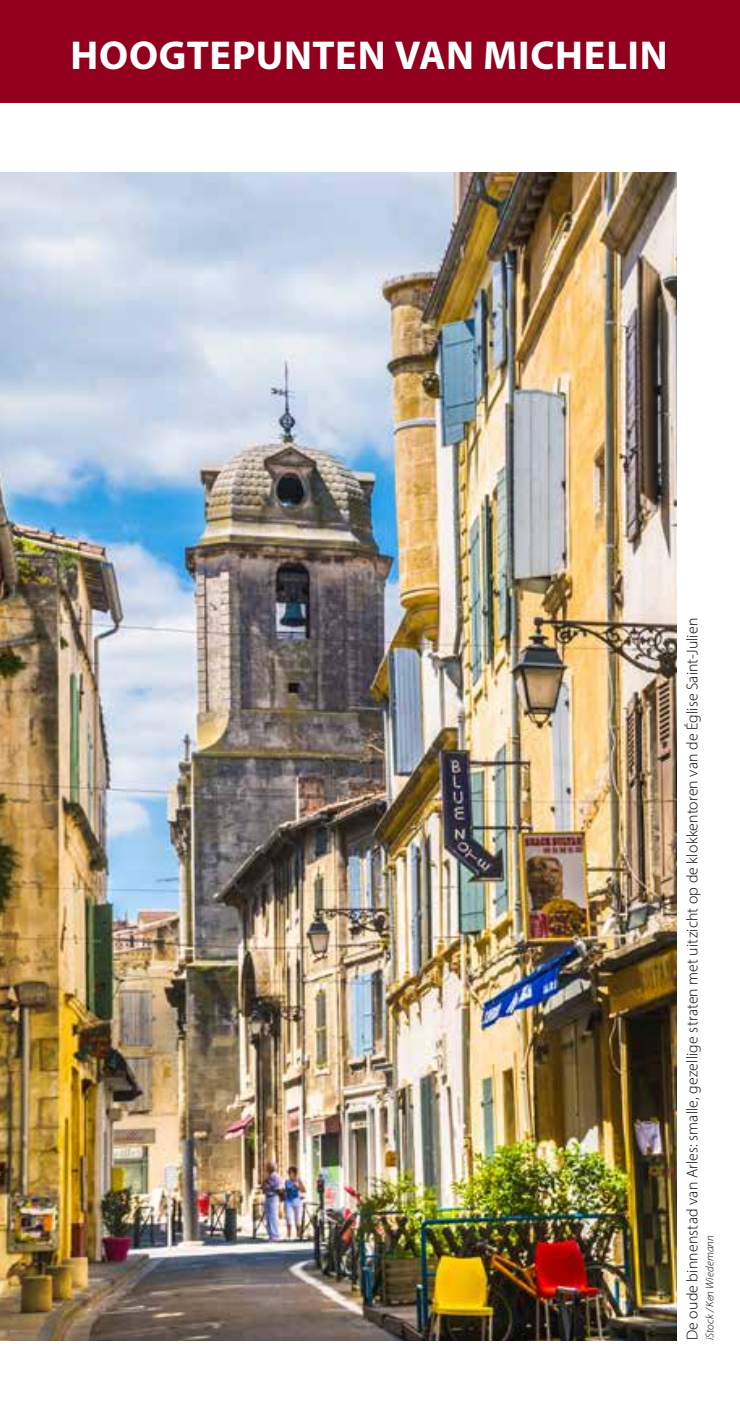
<style>
.page{position:relative;width:740px;height:1404px;background:#fff}
.page>*{position:absolute;margin:0;border:0;box-sizing:border-box;transform-origin:0 0}
.t1{font:700 40.5px "Myriad Pro";letter-spacing:.02em;color:#fff}
.t2{font:300 15.75px "Myriad Pro";letter-spacing:.01em;color:#000}
.t3{font:italic 300 11.25px "Myriad Pro";letter-spacing:.01em;color:#000}
</style>
<div class="page">
<div style="left:0;top:0;width:740px;height:102px;background:#93001d"></div>
<hr style="left:739px;top:172px;width:1px;height:306px;background:#93001d">
<img style="left:0;top:172px;width:676px;height:1167px">
<h1 class="t1" style="left:71px;top:29px;width:599px">HOOGTEPUNTEN VAN MICHELIN</h1>
<p class="t2" style="left:683px;top:1339px;width:723px;rotate:-90deg">De oude binnenstad van Arles: smalle, gezellige straten met uitzicht op de klokkentoren van de Église Saint-Julien</p>
<p class="t3" style="left:703px;top:1339px;width:107px;rotate:-90deg">iStock / Ken Wiedemann</p>
</div>
